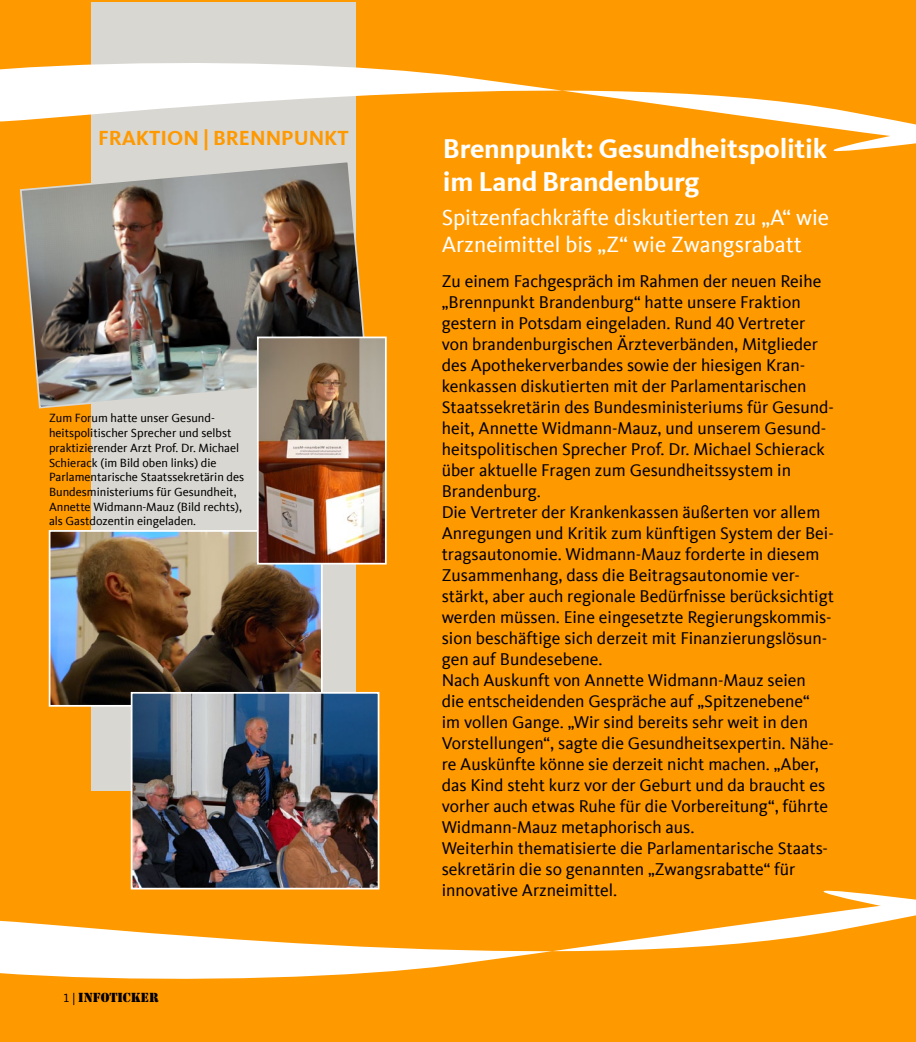
<style>
.page{position:relative;width:916px;height:1042px;background:#f90}
.page>*{position:absolute;margin:0;border:0;box-sizing:border-box;transform-origin:0 0}
.t1{font:700 28px/33.6px "CDU Kievit Tab";letter-spacing:-.01em;color:#fff}
.t2{font:22.75px/27.3px "CDU Kievit Tab";color:#fff}
.t3{font:700 21px "CDU Kievit Tab";color:#f90}
.t4{font:17.5px/21px "CDU Kievit Tab";color:#000}
.t5{font:12.25px/14.7px "CDU Kievit Tab";color:#000}
.t6{font:12.25px "Stencil Std";color:#000}
.s1{font-family:"CDU Kievit Tab"}
</style>
<div class="page">
<svg style="left:0;top:834px;width:916px;height:145px"></svg>
<div style="left:92px;top:2px;width:264px;height:789px;background:#d9d7d2"></div>
<svg style="left:0;top:53px;width:504px;height:106px"></svg>
<img style="left:52px;top:533px;width:268px;height:171px">
<div style="left:49px;top:530px;width:274px;height:177px;border:2px solid #fff"></div>
<img style="left:19px;top:159px;width:346px;height:250px">
<img style="left:260px;top:339px;width:124px;height:222px">
<div style="left:257px;top:336px;width:130px;height:228px;border:2px solid #fff"></div>
<img style="left:134px;top:695px;width:242px;height:191px">
<div style="left:131px;top:692px;width:248px;height:197px;border:2px solid #fff"></div>
<svg style="left:504px;top:82px;width:412px;height:70px"></svg>
<p class="t3" style="left:98px;top:126px;width:252px">FRAKTION | BRENNPUNKT</p>
<p class="t5" style="left:49px;top:411px;width:197px">Zum Forum hatte unser Gesund&shy;heitspolitischer Sprecher und selbst praktizierender Arzt Prof. Dr. Michael Schierack (im Bild oben links) die Parlamentarische Staatssekretärin des Bundesministeriums für Gesundheit, Annette Widmann-Mauz (Bild rechts), als Gastdozentin eingeladen.</p>
<p class="t6" style="left:63px;top:989px;width:97px"><span class="s1">1 |</span> INFOTICKER</p>
<h1 class="t1" style="left:443px;top:131px;width:386px">Brennpunkt: Gesundheitspolitik im Land Brandenburg</h1>
<h2 class="t2" style="left:442px;top:204px;width:389px">Spitzenfachkräfte diskutierten zu „A“ wie<br>Arzneimittel bis „Z“ wie Zwangsrabatt</h2>
<p class="t4" style="left:442px;top:270px;width:394px">Zu einem Fachgespräch im Rahmen der neuen Reihe „Brennpunkt Brandenburg“ hatte unsere Fraktion gestern in Potsdam eingeladen. Rund 40 Vertreter von brandenburgischen Ärzteverbänden, Mitglieder des Apothekerverbandes sowie der hiesigen Kran&shy;kenkassen diskutierten mit der Parlamentarischen Staatssekretärin des Bundesministeriums für Gesund&shy;heit, Annette Widmann-Mauz, und unserem Gesund&shy;heitspolitischen Sprecher Prof. Dr. Michael Schierack über aktuelle Fragen zum Gesundheitssystem in Brandenburg.<br>Die Vertreter der Krankenkassen äußerten vor allem Anregungen und Kritik zum künftigen System der Bei&shy;tragsautonomie. Widmann-Mauz forderte in diesem Zusammenhang, dass die Beitragsautonomie ver&shy;stärkt, aber auch regionale Bedürfnisse berücksichtigt werden müssen. Eine eingesetzte Regierungskommis&shy;sion beschäftige sich derzeit mit Finanzierungslösun&shy;gen auf Bundesebene.<br>Nach Auskunft von Annette Widmann-Mauz seien<br>die entscheidenden Gespräche auf „Spitzenebene“<br>im vollen Gange. „Wir sind bereits sehr weit in den Vorstellungen“, sagte die Gesundheitsexpertin. Nähe&shy;re Auskünfte könne sie derzeit nicht machen. „Aber, das Kind steht kurz vor der Geburt und da braucht es vorher auch etwas Ruhe für die Vorbereitung“, führte Widmann-Mauz metaphorisch aus.<br>Weiterhin thematisierte die Parlamentarische Staats&shy;sekretärin die so genannten „Zwangsrabatte“ für innovative Arzneimittel.</p>
</div>
